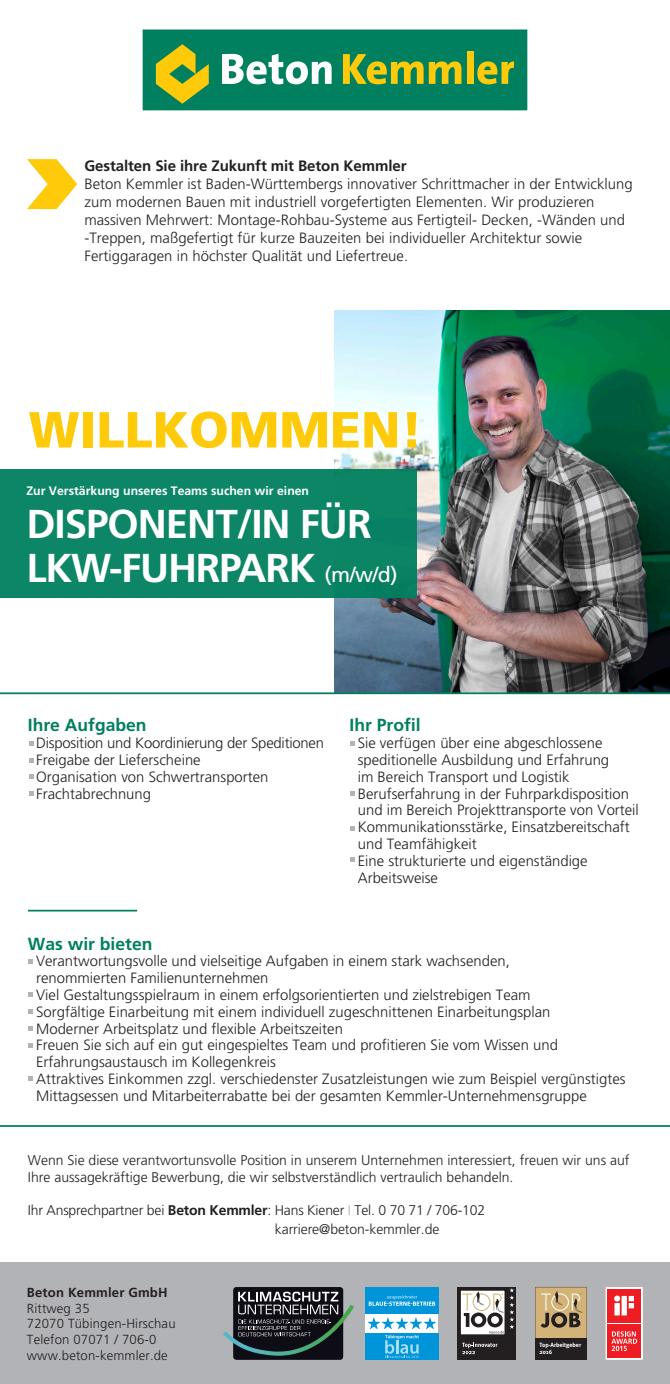
<style>
.page{position:relative;width:670px;height:1384px;background:#fff}
.page>*{position:absolute;margin:0;border:0;box-sizing:border-box;transform-origin:0 0}
.t1{font:900 50.57px "Frutiger";color:#feca0a}
.t2{font:700 40.25px/43.8px "Frutiger";letter-spacing:-.025em;color:#fff}
.t3{font:700 17.5px "Frutiger";color:#00805f}
.t4{font:700 15.05px "Frutiger";letter-spacing:-.005em;color:#231f20}
.t5{font:300 14.88px/16.8px "Frutiger";color:#231f20}
.t6{font:300 14px/16.8px "Frutiger";color:#231f20}
.t7{font:300 13.12px/15.8px "Frutiger";letter-spacing:.01em;color:#231f20}
.t8{font:700 13.12px "Frutiger";letter-spacing:.01em;color:#231f20}
.t9{font:700 12.25px "Frutiger";color:#fff}
.t10{font:700 6.12px/7.2px "Meta";color:#fff}
.s1{font-weight:400;font-size:21.53px}
.s2{font-weight:700}
.s3{color:#b2b3b7}
</style>
<div class="page">
<div style="left:0;top:1262px;width:670px;height:121px;background:#b2b3b7"></div>
<div style="left:457px;top:1337px;width:51px;height:22px;background:#231f20"></div>
<div style="left:508px;top:1286px;width:7px;height:73px;background:#231f20"></div>
<svg style="left:457px;top:1286px;width:57px;height:68px"></svg>
<div style="left:233px;top:1286px;width:110px;height:73px;background:#0e0c15;border-radius:3px"></div>
<svg style="left:223px;top:1291px;width:131px;height:64px"></svg>
<svg style="left:605px;top:1286px;width:38px;height:73px"></svg>
<div style="left:607px;top:1288px;width:34px;height:34px;background:#ee1d23"></div>
<svg style="left:614px;top:1295px;width:20px;height:20px"></svg>
<div style="left:607px;top:1324px;width:34px;height:33px;background:#ee1d23"></div>
<svg style="left:611px;top:1331px;width:26px;height:19px"></svg>
<div style="left:365px;top:1288px;width:73px;height:69px;background:linear-gradient(to right,#fff,#fff)"></div>
<div style="left:365px;top:1333px;width:73px;height:26px;background:#0095d9"></div>
<div style="left:365px;top:1286px;width:73px;height:27px;background:#0095d9"></div>
<svg style="left:369px;top:1295px;width:66px;height:10px"></svg>
<svg style="left:385px;top:1357px;width:34px;height:1px"></svg>
<svg style="left:367px;top:1317px;width:69px;height:40px"></svg>
<svg style="left:535px;top:1287px;width:51px;height:51px;background:#b89e6e"></svg>
<div style="left:535px;top:1338px;width:51px;height:21px;background:#231f20"></div>
<img style="left:334px;top:310px;width:336px;height:382px">
<hr style="left:0;top:692px;width:670px;height:2px;background:#00805f">
<hr style="left:0;top:1125px;width:670px;height:1px;background:#00805f">
<div style="left:0;top:469px;width:416px;height:129px;background:#0d8667"></div>
<div style="left:143px;top:29px;width:384px;height:81px;background:#00805f"></div>
<svg style="left:156px;top:44px;width:53px;height:60px"></svg>
<svg style="left:222px;top:54px;width:109px;height:30px"></svg>
<svg style="left:343px;top:54px;width:80px;height:30px"></svg>
<svg style="left:429px;top:61px;width:32px;height:23px"></svg>
<div style="left:466px;top:52px;width:7px;height:32px;background:#feca0a"></div>
<svg style="left:477px;top:61px;width:37px;height:23px"></svg>
<svg style="left:29px;top:741px;width:5px;height:5px"></svg>
<svg style="left:29px;top:758px;width:5px;height:4px"></svg>
<svg style="left:29px;top:774px;width:5px;height:5px"></svg>
<svg style="left:29px;top:791px;width:5px;height:4px"></svg>
<svg style="left:350px;top:741px;width:4px;height:5px"></svg>
<svg style="left:350px;top:791px;width:4px;height:5px"></svg>
<svg style="left:350px;top:826px;width:4px;height:4px"></svg>
<svg style="left:350px;top:857px;width:4px;height:5px"></svg>
<svg style="left:28px;top:959px;width:5px;height:4px"></svg>
<svg style="left:28px;top:1009px;width:5px;height:5px"></svg>
<svg style="left:28px;top:1026px;width:5px;height:4px"></svg>
<svg style="left:28px;top:1043px;width:5px;height:4px"></svg>
<svg style="left:28px;top:1076px;width:5px;height:5px"></svg>
<svg style="left:28px;top:992px;width:5px;height:5px"></svg>
<hr style="left:28px;top:909px;width:109px;height:2px;background:#00805f">
<svg style="left:27px;top:159px;width:50px;height:50px"></svg>
<p class="t4" style="left:84px;top:157px;width:324px">Gestalten Sie ihre Zukunft mit Beton Kemmler</p>
<p class="t5" style="left:84px;top:175px;width:550px;line-height:17.8px">Beton Kemmler ist Baden-Württembergs innovativer Schrittmacher in der Entwicklung zum modernen Bauen mit industriell vorgefertigten Elementen. Wir produzieren massiven Mehrwert: Montage-Rohbau-Systeme aus Fertigteil- Decken, -Wänden und -Treppen, maßgefertigt für kurze Bauzeiten bei individueller Architektur sowie Fertiggaragen in höchster Qualität und Liefertreue.</p>
<h1 class="t1" style="left:29px;top:399px;width:396px">WILLKOMMEN!</h1>
<p class="t9" style="left:27px;top:483px;width:284px">Zur Verstärkung unseres Teams suchen wir einen</p>
<h2 class="t2" style="left:27px;top:502px;width:373px">DISPONENT/IN FÜR<br>LKW-FUHRPARK <span class="s1">(m/w/d)</span></h2>
<p class="t3" style="left:28px;top:715px;width:120px">Ihre Aufgaben</p>
<p class="t5" style="left:36px;top:734px;width:289px">Disposition und Koordinierung der Speditionen Freigabe der Lieferscheine<br>Organisation von Schwertransporten Frachtabrechnung</p>
<p class="t3" style="left:349px;top:715px;width:72px">Ihr Profil</p>
<p class="t5" style="left:358px;top:734px;width:283px">Sie verfügen über eine abgeschlossene speditionelle Ausbildung und Erfahrung<br>im Bereich Transport und Logistik Berufserfahrung in der Fuhrparkdisposition und im Bereich Projekttransporte von Vorteil Kommunikationsstärke, Einsatzbereitschaft und Teamfähigkeit<br>Eine strukturierte und eigenständige Arbeitsweise</p>
<p class="t3" style="left:28px;top:933px;width:126px">Was wir bieten</p>
<p class="t5" style="left:36px;top:952px;width:591px">Verantwortungsvolle und vielseitige Aufgaben in einem stark wachsenden,<br>renommierten Familienunternehmen<br>Viel Gestaltungsspielraum in einem erfolgsorientierten und zielstrebigen Team<br>Sorgfältige Einarbeitung mit einem individuell zugeschnittenen Einarbeitungsplan<br>Moderner Arbeitsplatz und flexible Arbeitszeiten<br>Freuen Sie sich auf ein gut eingespieltes Team und profitieren Sie vom Wissen und Erfahrungsaustausch im Kollegenkreis<br>Attraktives Einkommen zzgl. verschiedenster Zusatzleistungen wie zum Beispiel vergünstigtes Mittagsessen und Mitarbeiterrabatte bei der gesamten Kemmler-Unternehmensgruppe</p>
<p class="t6" style="left:28px;top:1151px;width:603px">Wenn Sie diese verantwortunsvolle Position in unserem Unternehmen interessiert, freuen wir uns auf<br>Ihre aussagekräftige Bewerbung, die wir selbstverständlich vertraulich behandeln.</p>
<p class="t6" style="left:275px;top:1200px;width:212px;line-height:18.9px;text-indent:-247px">Ihr Ansprechpartner bei <span class="s2">Beton Kemmler</span>: Hans Kiener <span class="s3">I</span> Tel. 0 70 71 / 706-102 karriere@beton-kemmler.de</p>
<p class="t8" style="left:27px;top:1284px;width:142px">Beton Kemmler GmbH</p>
<p class="t7" style="left:27px;top:1300px;width:150px">Rittweg 35<br>72070 Tübingen-Hirschau<br>Telefon 07071 / 706-0 www.beton-kemmler.de</p>
<p class="t10" style="left:539px;top:1340px;width:43px">Top-Arbeitgeber<br>2016</p>
</div>
